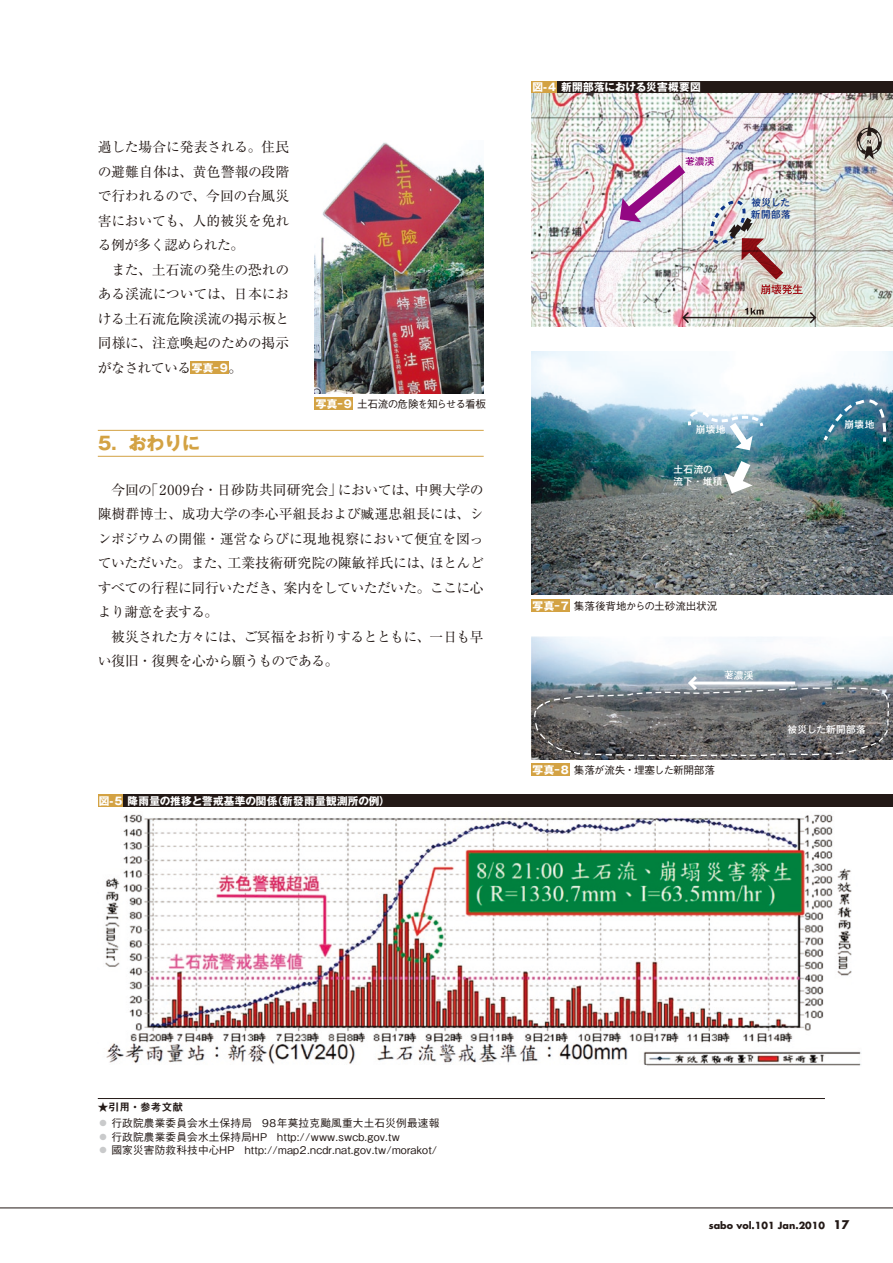
<style>
.page{position:relative;width:893px;height:1263px;background:#fff}
.page>*{position:absolute;margin:0;border:0;box-sizing:border-box;transform-origin:0 0}
.t1{font:700 18px "Gothic MB101 Pro";color:#d3a243}
.t2{font:13.8px/24.5px "Ryumin Pro";letter-spacing:-.04em;color:#231916}
.t3{font:13.8px/24.5px "Ryumin Pro";letter-spacing:-.02em;color:#231916}
.t4{font:500 10.65px/13.8px "Gothic BBB Pro";letter-spacing:.02em;color:#231916}
.t5{font:700 10.65px "Gothic MB101 Pro";letter-spacing:.03em;color:#fff}
.t6{font:500 10.65px "Gothic BBB Pro";letter-spacing:-.015em;color:#231916}
.t7{font:500 10.65px "Gothic BBB Pro";letter-spacing:-.025em;color:#231916}
.t8{font:500 10.65px "Gothic BBB Pro";letter-spacing:-.085em;color:#231916}
.t9{font:10.65px "Midashi Go Pro MB31";letter-spacing:.02em;color:#231916}
.t10{font:500 9.6px/11.7px "Gothic MB101 Pro";letter-spacing:.05em;color:#fff}
.t11{font:700 9.6px "Futura";color:#231916}
.t12{font:500 9.6px/11.7px "Gothic MB101 Pr 6";letter-spacing:.05em;color:#0d3488}
.t13{font:500 9.6px "Gothic MB101 Pro";color:#930883}
.s1{font-family:"Gothic MB101 Pro";font-weight:700;font-size:10.65px;color:#fff}
.s2{font-family:"Gothic MB101 Pro";font-weight:700;color:#fff}
.s3{color:#c9cacb}
.s4{font-size:11.7px}
</style>
<div class="page">
<hr style="left:98px;top:430px;width:386px;height:1px;background:#d3a243">
<hr style="left:98px;top:456px;width:386px;height:1px;background:#d3a243">
<div style="left:191px;top:361px;width:38px;height:13px;background:#d3a243"></div>
<img style="left:315px;top:142px;width:169px;height:251px">
<img style="left:105px;top:814px;width:756px;height:252px">
<hr style="left:98px;top:1098px;width:727px;height:1px;background:#231916">
<div style="left:98px;top:794px;width:25px;height:13px;background:#d3a243"></div>
<div style="left:123px;top:794px;width:770px;height:13px;background:#231916"></div>
<div style="left:315px;top:398px;width:38px;height:12px;background:#d3a243"></div>
<img style="left:531px;top:351px;width:362px;height:244px">
<div style="left:531px;top:599px;width:39px;height:13px;background:#d3a243"></div>
<svg style="left:822px;top:397px;width:66px;height:48px;background:#397992"></svg>
<svg style="left:687px;top:409px;width:78px;height:41px"></svg>
<svg style="left:724px;top:461px;width:29px;height:32px"></svg>
<img style="left:531px;top:637px;width:362px;height:122px">
<div style="left:531px;top:763px;width:39px;height:13px;background:#d3a243"></div>
<svg style="left:533px;top:670px;width:357px;height:87px;background:#74797d"></svg>
<div style="left:531px;top:81px;width:26px;height:13px;background:#d3a243"></div>
<div style="left:557px;top:81px;width:336px;height:13px;background:#231916"></div>
<img style="left:531px;top:94px;width:362px;height:233px">
<svg style="left:681px;top:308px;width:136px;height:17px;background:#c6c1b9"></svg>
<svg style="left:857px;top:121px;width:25px;height:39px"></svg>
<img style="left:710px;top:198px;width:93px;height:96px">
<img style="left:620px;top:157px;width:74px;height:65px">
<hr style="left:0;top:1208px;width:893px;height:1px;background:#231916">
<p class="t3" style="left:98px;top:134px;width:193px">過した場合に発表される。住民の避難自体は、黄色警報の段階で行われるので、今回の台風災害においても、人的被災を免れる例が多く認められた。<br>　また、土石流の発生の恐れのある渓流については、日本における土石流危険渓流の掲示板と同様に、注意喚起のための掲示がなされている<span class="s1">写真-9</span>。</p>
<p class="t8" style="left:316px;top:395px;width:172px"><span class="s2">写真-9</span> 土石流の危険を知らせる看板</p>
<h1 class="t1" style="left:98px;top:428px;width:104px">5．おわりに</h1>
<p class="t2" style="left:98px;top:476px;width:387px">　今回の「2009台・日砂防共同研究会」においては、中興大学の陳樹群博士、成功大学の李心平組長および臧運忠組長には、シンポジウムの開催・運営ならびに現地視察において便宜を図っていただいた。また、工業技術研究院の陳敏祥氏には、ほとんどすべての行程に同行いただき、案内をしていただいた。ここに心より謝意を表する。<br>　被災された方々には、ご冥福をお祈りするとともに、一日も早い復旧・復興を心から願うものである。</p>
<p class="t5" style="left:99px;top:792px;width:293px">図-5 降雨量の推移と警戒基準の関係（新發雨量観測所の例）</p>
<p class="t5" style="left:532px;top:78px;width:170px">図-4 新開部落における災害概要図</p>
<p class="t13" style="left:695px;top:153px;width:21px">濃渓</p>
<p class="t12" style="left:751px;top:196px;width:41px">被災した新開部落</p>
<p class="t10" style="left:696px;top:422px;width:31px">崩壊地</p>
<p class="t10" style="left:674px;top:463px;width:50px">土石流の流下・堆積</p>
<p class="t10" style="left:845px;top:417px;width:31px">崩壊地</p>
<p class="t6" style="left:533px;top:597px;width:186px"><span class="s2">写真-7</span> 集落後背地からの土砂流出状況</p>
<p class="t10" style="left:734px;top:668px;width:21px">濃渓</p>
<p class="t7" style="left:533px;top:761px;width:184px"><span class="s2">写真-8</span> 集落が流失・埋塞した新開部落</p>
<p class="t10" style="left:787px;top:723px;width:80px">被災した新開部落</p>
<p class="t9" style="left:98px;top:1098px;width:87px">★引用・参考文献</p>
<p class="t4" style="left:98px;top:1114px;width:343px"><span class="s3">◦</span> 行政院農業委員会水土保持局　98年莫拉克颱風重大土石災例最速報<span class="s3">◦</span> 行政院農業委員会水土保持局HP　http://www.swcb.gov.tw<br><span class="s3">◦</span> 國家災害防救科技中心HP　http://map2.ncdr.nat.gov.tw/morakot/</p>
<p class="t11" style="left:709px;top:1218px;width:142px">sabo vol.101 Jan.2010 <span class="s4">17</span></p>
</div>
